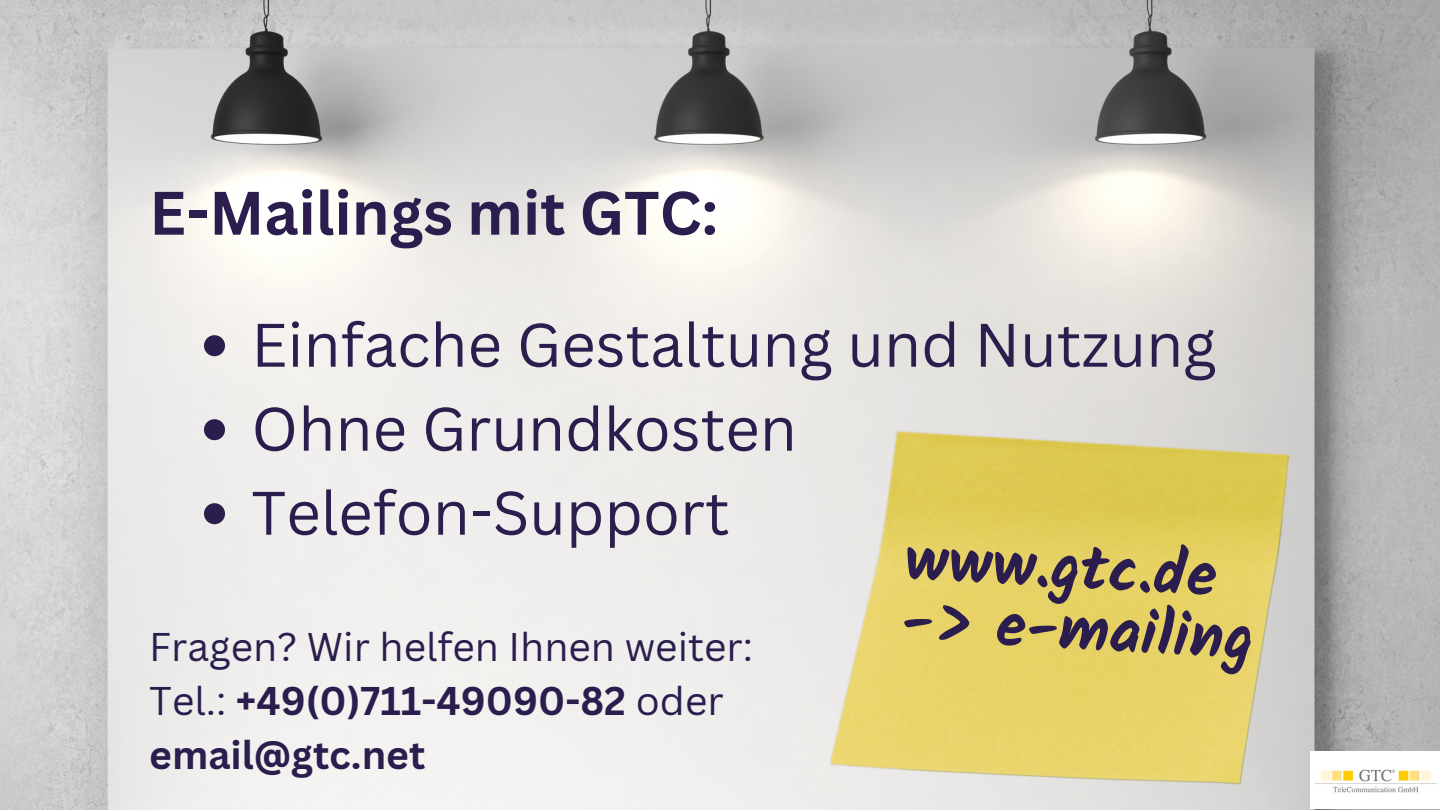
<style>
.page{position:relative;width:1440px;height:810px;background:#fff}
.page>*{position:absolute;margin:0;border:0;box-sizing:border-box;transform-origin:0 0}
.t1{font:700 61.9px/61.1px "Kalam";color:#2b1d4d}
.t2{font:60px "Canva Sans";color:#2b1d4d}
.t3{font:700 60px "Canva Sans";color:#2b1d4d}
.t4{font:700 39px "Canva Sans";color:#2b1d4d}
.t5{font:39px "Canva Sans";color:#2b1d4d}
.s1{font-weight:400}
</style>
<div class="page">
<img style="left:0;top:0;width:1440px;height:810px">
<img style="left:1384px;top:752px;width:56px;height:57px">
<img style="left:654px;top:246px;width:730px;height:564px">
<svg style="left:204px;top:335px;width:21px;height:21px"></svg>
<svg style="left:204px;top:419px;width:21px;height:21px"></svg>
<svg style="left:204px;top:503px;width:21px;height:21px"></svg>
<p class="t3" style="left:149px;top:171px;width:570px">E-Mailings mit GTC:</p>
<p class="t2" style="left:251px;top:303px;width:967px">Einfache Gestaltung und Nutzung</p>
<p class="t2" style="left:251px;top:387px;width:547px">Ohne Grundkosten</p>
<p class="t2" style="left:251px;top:471px;width:480px">Telefon-Support</p>
<p class="t1" style="left:906px;top:528px;width:354px;rotate:3deg">www.gtc.de -&gt; e-mailing</p>
<p class="t5" style="left:149px;top:620px;width:605px">Fragen? Wir helfen Ihnen weiter:</p>
<p class="t4" style="left:149px;top:674px;width:576px"><span class="s1">Tel.:</span> +49(0)711-49090-82 <span class="s1">oder</span></p>
<h1 class="t4" style="left:149px;top:728px;width:278px">email@gtc.net</h1>
</div>
